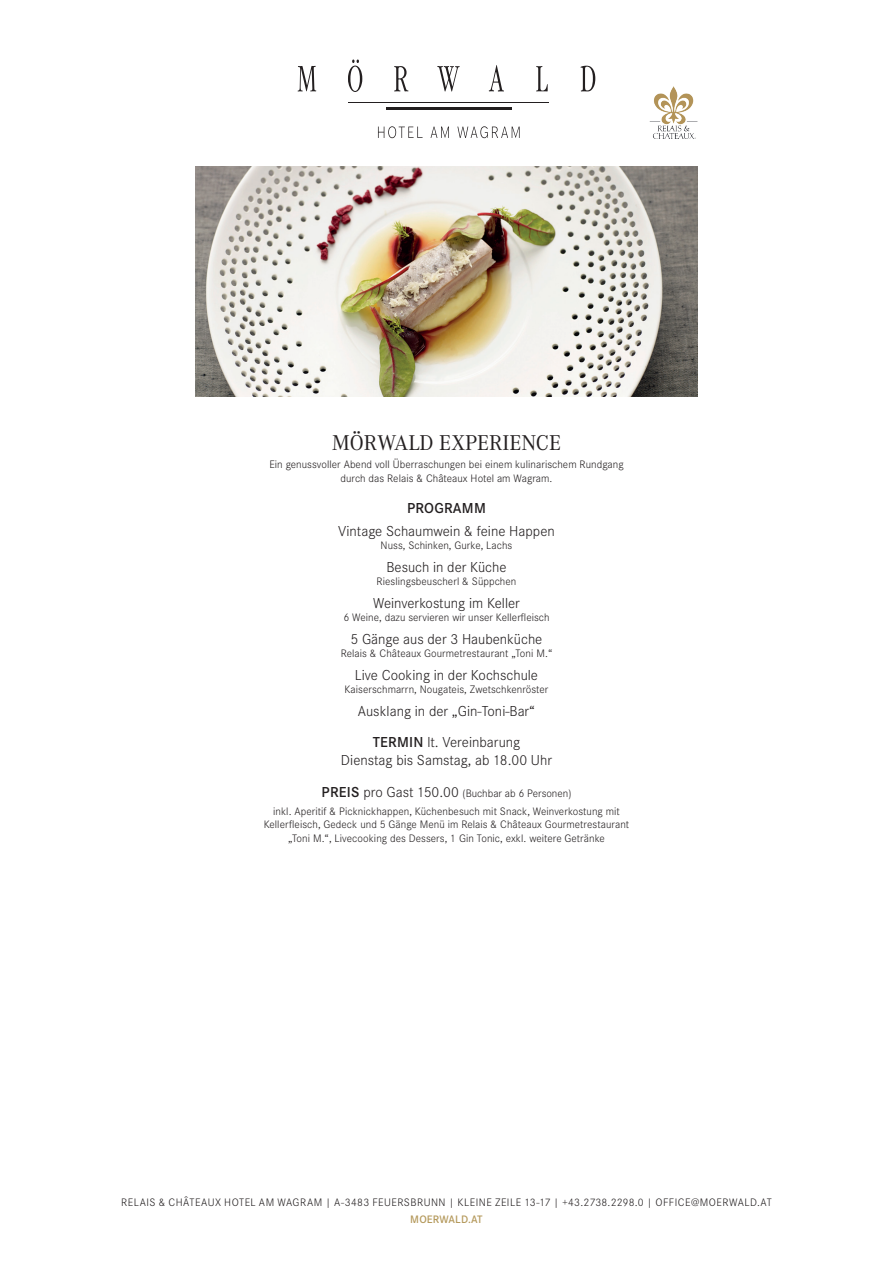
<style>
.page{position:relative;width:893px;height:1263px;background:#fff}
.page>*{position:absolute;margin:0;border:0;box-sizing:border-box;transform-origin:0 0}
.t1{font:22.2px "Corporate A";color:#231f20}
.t2{font:300 15px/31.5px "Corporate S";color:#231f20;text-align:center}
.t3{font:600 15px "Corporate S";letter-spacing:.015em;color:#231f20}
.t4{font:300 11.25px/13.5px "Corporate S";letter-spacing:.005em;color:#231f20;text-align:center}
.t5{font:300 11.25px "Corporate S";letter-spacing:.04em;color:#231f20}
.t6{font:600 11.25px "Corporate S";letter-spacing:.015em;color:#b59a5d}
.s1{font-weight:600}
.s2{font-weight:600;font-size:15px}
.s3{font-size:15px}
</style>
<div class="page">
<svg style="left:378px;top:126px;width:142px;height:12px"></svg>
<svg style="left:298px;top:60px;width:297px;height:32px"></svg>
<hr style="left:348px;top:103px;width:201px;height:1px;background:#231f20">
<hr style="left:386px;top:107px;width:126px;height:3px;background:#231f20">
<img style="left:196px;top:167px;width:501px;height:229px">
<img style="left:649px;top:86px;width:49px;height:52px">
<h1 class="t1" style="left:332px;top:431px;width:231px">MÖRWALD EXPERIENCE</h1>
<p class="t4" style="left:269px;top:458px;width:356px">Ein genussvoller Abend voll Überraschungen bei einem kulinarischem Rundgang durch das Relais &amp; Châteaux Hotel am Wagram.</p>
<h2 class="t3" style="left:407px;top:499px;width:80px">PROGRAMM</h2>
<h2 class="t2" style="left:338px;top:515px;width:218px">Vintage Schaumwein &amp; feine Happen</h2>
<p class="t4" style="left:381px;top:539px;width:133px">Nuss, Schinken, Gurke, Lachs</p>
<h2 class="t2" style="left:386px;top:551px;width:122px">Besuch in der Küche</h2>
<p class="t4" style="left:377px;top:575px;width:141px">Rieslingsbeuscherl &amp; Süppchen</p>
<h2 class="t2" style="left:373px;top:587px;width:148px">Weinverkostung im Keller</h2>
<p class="t4" style="left:343px;top:611px;width:208px">6 Weine, dazu servieren wir unser Kellerfleisch</p>
<h2 class="t2" style="left:350px;top:623px;width:193px">5 Gänge aus der 3 Haubenküche</h2>
<p class="t4" style="left:341px;top:647px;width:213px">Relais &amp; Châteaux Gourmetrestaurant „Toni M.“</p>
<h2 class="t2" style="left:355px;top:659px;width:185px">Live Cooking in der Kochschule</h2>
<p class="t4" style="left:345px;top:683px;width:205px">Kaiserschmarrn, Nougateis, Zwetschkenröster</p>
<h2 class="t2" style="left:358px;top:695px;width:179px">Ausklang in der „Gin-Toni-Bar“<br><span class="s1">TERMIN</span> lt. Vereinbarung</h2>
<h2 class="t2" style="left:341px;top:744px;width:213px">Dienstag bis Samstag, ab 18.00 Uhr</h2>
<p class="t4" style="left:273px;top:784px;width:348px;line-height:18px"><span class="s2">PREIS</span> <span class="s3">pro Gast 150.00</span> (Buchbar ab 6 Personen)<br>inkl. Aperitif &amp; Picknickhappen, Küchenbesuch mit Snack, Weinverkostung mit</p>
<p class="t4" style="left:264px;top:818px;width:367px">Kellerfleisch, Gedeck und 5 Gänge Menü im Relais &amp; Châteaux Gourmetrestaurant „Toni M.“, Livecooking des Dessers, 1 Gin Tonic, exkl. weitere Getränke</p>
<p class="t5" style="left:121px;top:1196px;width:652px">RELAIS &amp; CHÂTEAUX HOTEL AM WAGRAM | A-3483 FEUERSBRUNN | KLEINE ZEILE 13-17 | +43.2738.2298.0 | OFFICE@MOERWALD.AT</p>
<p class="t6" style="left:410px;top:1213px;width:74px">MOERWALD.AT</p>
</div>
